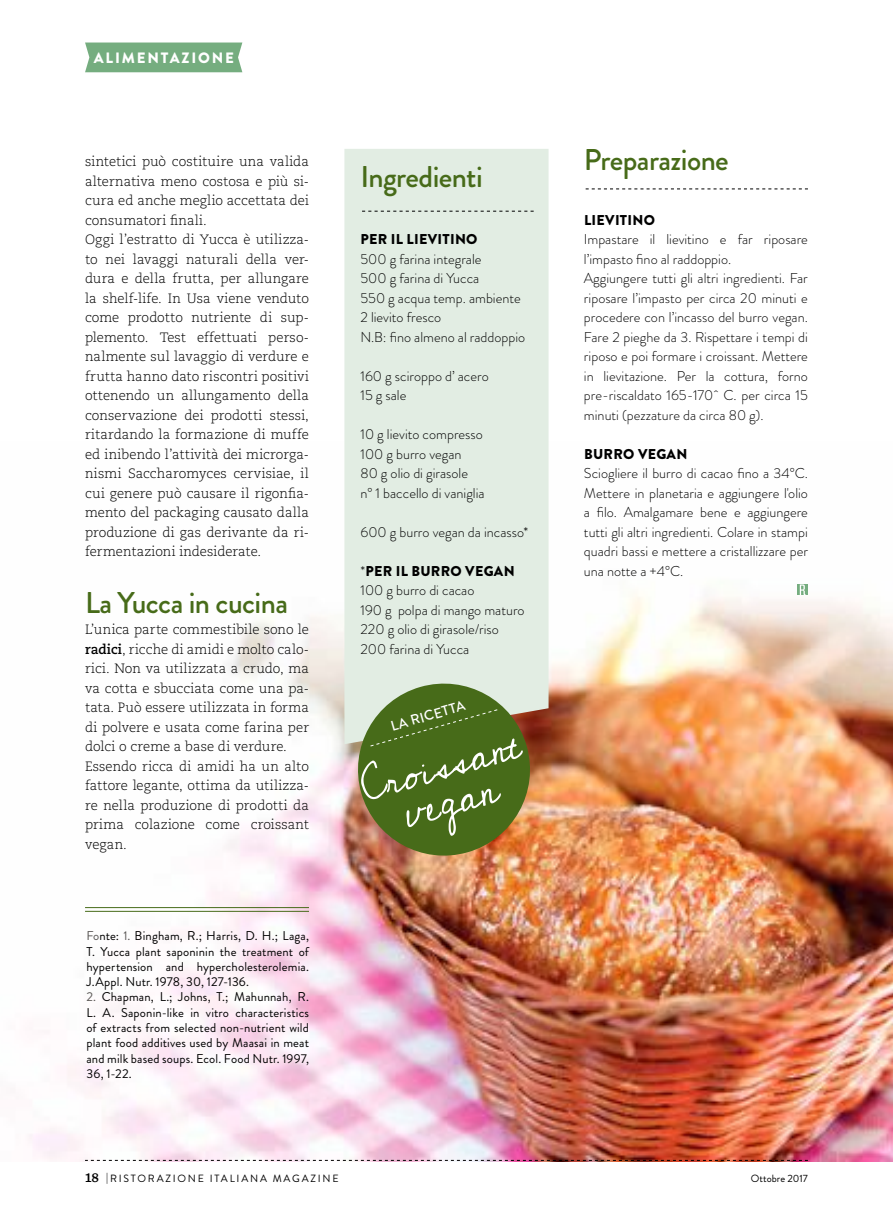
<style>
.page{position:relative;width:893px;height:1212px;background:#fff}
.page>*{position:absolute;margin:0;border:0;box-sizing:border-box;transform-origin:0 0}
.t1{font:40.5px/36.6px "Cedarville Cursive";color:#fff;text-align:center}
.t2{font:500 30px "Brandon Grotesque";letter-spacing:-.02em;color:#476b19}
.t3{font:900 15px "Brandon Grotesque";letter-spacing:.12em;color:#fff}
.t4{font:300 14.25px/19.5px "Brandon Grotesque";color:#000}
.t5{font:900 14.25px "Brandon Grotesque";letter-spacing:.02em;color:#000}
.t6{font:500 14.1px "Brandon Grotesque";color:#fff}
.t7{font:300 13.5px/19.5px "Caecilia LT Std";letter-spacing:.005em;color:#000}
.t8{font:12.75px/15.3px "Brandon Grotesque";letter-spacing:.01em;color:#000;text-align:justify}
.t9{font:10.5px "Brandon Grotesque";letter-spacing:.17em;color:#000}
.t10{font:10.5px "Brandon Grotesque";color:#000}
.s1{font-weight:700}
.s2{color:#595654}
.s3{font-weight:900}
.s4{font-family:"Sentinel";font-weight:600;font-size:13.5px}
</style>
<div class="page">
<img style="left:29px;top:593px;width:864px;height:568px">
<svg style="left:85px;top:1160px;width:723px;height:1px"></svg>
<div style="left:85px;top:43px;width:157px;height:29px;background:#75ad7f"></div>
<svg style="left:586px;top:189px;width:222px;height:1px"></svg>
<div style="left:344px;top:149px;width:205px;height:595px;background:#e2ede3"></div>
<svg style="left:362px;top:211px;width:172px;height:1px"></svg>
<img style="left:348px;top:674px;width:192px;height:191px">
<svg style="left:797px;top:584px;width:11px;height:11px"></svg>
<svg style="left:800px;top:584px;width:5px;height:11px"></svg>
<hr style="left:85px;top:907px;width:224px;height:1px;background:#476b19">
<hr style="left:85px;top:911px;width:224px;height:1px;background:#476b19">
<p class="t3" style="left:94px;top:47px;width:142px">ALIMENTAZIONE</p>
<p class="t7" style="left:85px;top:152px;width:225px">sintetici può costituire una valida alternativa meno costosa e più si&shy;cura ed anche meglio accettata dei consumatori finali.<br>Oggi l’estratto di Yucca è utilizza&shy;to nei lavaggi naturali della ver&shy;dura e della frutta, per allungare la shelf-life. In Usa viene venduto come prodotto nutriente di sup&shy;plemento. Test effettuati perso&shy;nalmente sul lavaggio di verdure e frutta hanno dato riscontri positivi ottenendo un allungamento della conservazione dei prodotti stessi, ritardando la formazione di muffe ed inibendo l’attività dei microrga&shy;nismi Saccharomyces cervisiae, il cui genere può causare il rigonfia&shy;mento del packaging causato dalla produzione di gas derivante da ri&shy;fermentazioni indesiderate.</p>
<h2 class="t2" style="left:85px;top:582px;width:205px">La Yucca in cucina</h2>
<p class="t7" style="left:85px;top:620px;width:225px">L’unica parte commestibile sono le <span class="s1">radici</span>, ricche di amidi e molto calo&shy;rici. Non va utilizzata a crudo, ma va cotta e sbucciata come una pa&shy;tata. Può essere utilizzata in forma di polvere e usata come farina per dolci o creme a base di verdure.<br>Essendo ricca di amidi ha un alto fattore legante, ottima da utilizza&shy;re nella produzione di prodotti da prima colazione come croissant vegan.</p>
<p class="t8" style="left:86px;top:928px;width:224px"><span class="s2">Fo</span>nte: <span class="s2">1.</span> Bingham, R.; Harris, D. H.; Laga, T. Yucca plant saponinin the treatment of hypertension and hypercholesterolemia.<br>J.Appl. Nutr. 1978, 30, 127-136.</p>
<p class="t8" style="left:86px;top:989px;width:224px"><span class="s2">2.</span> Chapman, L.; Johns, T.; Mahunnah, R.<br>L. A. Saponin-like in vitro characteristics of extracts from selected non-nutrient wild plant food additives used by Maasai in meat and milk based soups. Ecol. Food Nutr. 1997, 36, 1-22.</p>
<h2 class="t2" style="left:360px;top:156px;width:124px">Ingredienti</h2>
<p class="t5" style="left:361px;top:229px;width:118px">PER IL LIEVITINO</p>
<p class="t4" style="left:360px;top:249px;width:166px">500 g farina integrale<br>500 g farina di Yucca<br>550 g acqua temp. ambiente<br>2 lievito fresco<br>N.B: fino almeno al raddoppio</p>
<p class="t4" style="left:360px;top:366px;width:130px">160 g sciroppo d’ acero<br>15 g sale</p>
<p class="t4" style="left:360px;top:424px;width:126px">10 g lievito compresso<br>100 g burro vegan<br>80 g olio di girasole<br>n° 1 baccello di vaniglia</p>
<p class="t4" style="left:360px;top:522px;width:169px">600 g burro vegan da incasso*</p>
<p class="t4" style="left:360px;top:561px;width:166px">*<span class="s3">PER IL BURRO VEGAN<br></span>100 g burro di cacao<br>190 g polpa di mango maturo<br>220 g olio di girasole/riso<br>200 farina di Yucca</p>
<p class="t6" style="left:388px;top:717px;width:78px;rotate:-16deg">LA RICETTA</p>
<h1 class="t1" style="left:357px;top:771px;width:165px;rotate:-16deg">Croissant vegan</h1>
<h2 class="t2" style="left:584px;top:139px;width:146px">Preparazione</h2>
<p class="t5" style="left:584px;top:210px;width:72px">LIEVITINO</p>
<p class="t4" style="left:584px;top:229px;width:225px">Impastare il lievitino e far riposare l’impasto fino al raddoppio.<br>Aggiungere tutti gli altri ingredienti. Far riposare l’impasto per circa 20 minuti e procedere con l’incasso del burro vegan.<br>Fare 2 pieghe da 3. Rispettare i tempi di riposo e poi formare i croissant. Mettere in lievitazione. Per la cottura, forno pre-riscaldato 165-170ˆ C. per circa 15 minuti (pezzature da circa 80 g).</p>
<p class="t5" style="left:584px;top:443px;width:105px">BURRO VEGAN</p>
<p class="t4" style="left:584px;top:463px;width:225px;text-align:justify">Sciogliere il burro di cacao fino a 34°C.<br>Mettere in planetaria e aggiungere l'olio a filo. Amalgamare bene e aggiungere tutti gli altri ingredienti. Colare in stampi quadri bassi e mettere a cristallizzare per una notte a +4°C.</p>
<p class="t9" style="left:85px;top:1171px;width:255px"><span class="s4">18</span> |RISTORAZIONE ITALIANA MAGAZINE</p>
<p class="t10" style="left:751px;top:1171px;width:58px">Ottobre 2017</p>
</div>
